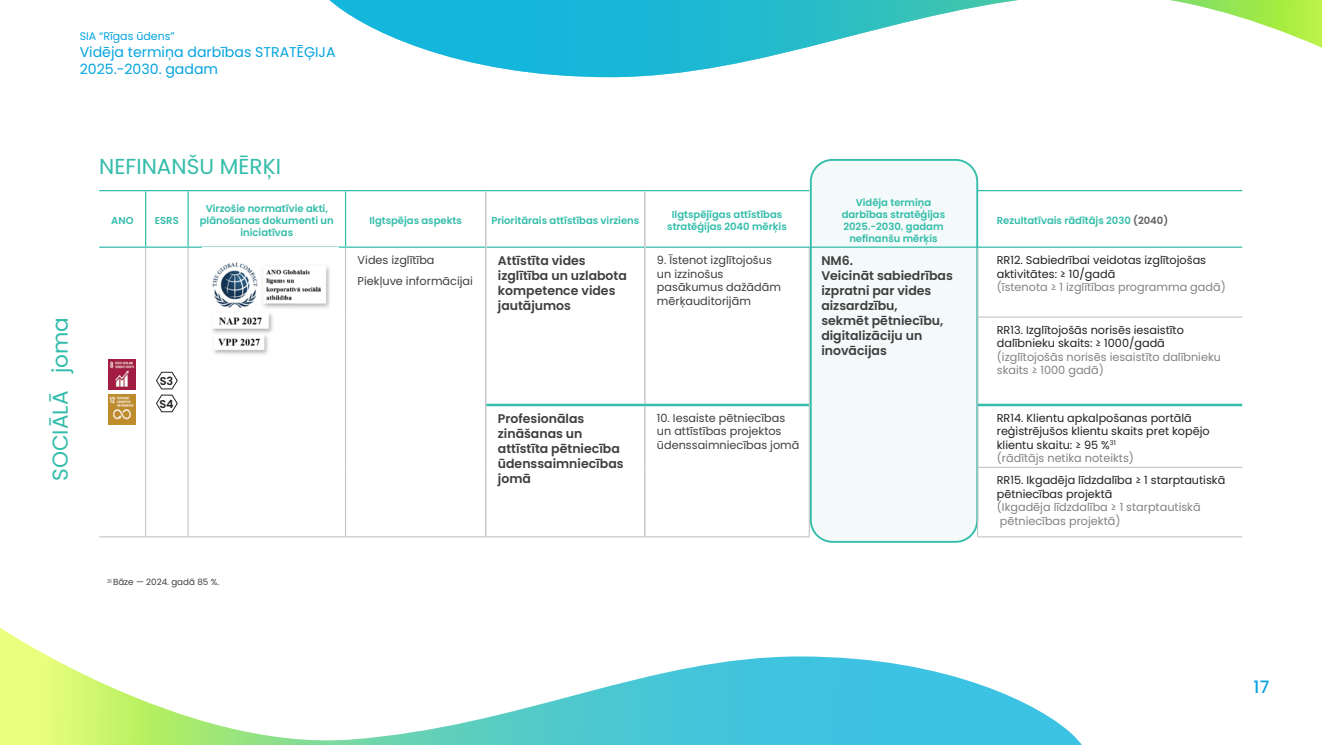
<style>
.page{position:relative;width:1322px;height:745px;background:#fff}
.page>*{position:absolute;margin:0;border:0;box-sizing:border-box;transform-origin:0 0}
.t1{font:21.62px "Poppins";color:#33bdaa}
.t2{font:500 17.12px "Poppins";color:#05a4e0}
.t3{font:14.12px/17px "Poppins";color:#05a4e0}
.t4{font:600 12.5px/15px "Poppins";color:#3e3e3f}
.t5{font:11.25px/13.5px "Poppins";color:#231f20}
.t6{font:11.25px/13.5px "Poppins";color:#3e3e3f}
.t7{font:11.25px "Poppins";color:#808285}
.t8{font:600 11.25px "Poppins";color:#231f20}
.t9{font:11px "Poppins";color:#05a4e0}
.t10{font:600 10px/12px "Poppins";color:#33bdaa;text-align:center}
.t11{font:8.75px "Poppins";color:#3e3e3f}
.s1{color:#5f5f62}
.s2{color:#808285}
</style>
<div class="page">
<div style="left:811px;top:160px;width:166px;height:381px;background:#f3faf9;border-radius:22px"></div>
<div style="left:810px;top:159px;width:168px;height:383px;border:2px solid #33bdaa;border-radius:22px"></div>
<hr style="left:99px;top:536px;width:47px;height:1px;background:#bcbec0">
<hr style="left:145px;top:248px;width:1px;height:69px;background:#bcbec0">
<hr style="left:145px;top:317px;width:1px;height:87px;background:#bcbec0">
<hr style="left:145px;top:404px;width:1px;height:63px;background:#bcbec0">
<hr style="left:145px;top:467px;width:1px;height:69px;background:#bcbec0">
<hr style="left:188px;top:248px;width:1px;height:69px;background:#bcbec0">
<hr style="left:188px;top:317px;width:1px;height:87px;background:#bcbec0">
<hr style="left:188px;top:404px;width:1px;height:63px;background:#bcbec0">
<hr style="left:188px;top:467px;width:1px;height:69px;background:#bcbec0">
<hr style="left:345px;top:248px;width:1px;height:69px;background:#bcbec0">
<hr style="left:345px;top:317px;width:1px;height:87px;background:#bcbec0">
<hr style="left:345px;top:404px;width:1px;height:63px;background:#bcbec0">
<hr style="left:345px;top:467px;width:1px;height:69px;background:#bcbec0">
<hr style="left:486px;top:536px;width:159px;height:1px;background:#bcbec0">
<hr style="left:809px;top:248px;width:1px;height:69px;background:#bcbec0">
<hr style="left:977px;top:248px;width:1px;height:68px;background:#bcbec0">
<hr style="left:146px;top:536px;width:42px;height:1px;background:#bcbec0">
<hr style="left:345px;top:536px;width:141px;height:1px;background:#bcbec0">
<hr style="left:809px;top:317px;width:1px;height:87px;background:#bcbec0">
<hr style="left:977px;top:316px;width:265px;height:1px;background:#bcbec0">
<hr style="left:977px;top:317px;width:1px;height:87px;background:#bcbec0">
<hr style="left:809px;top:404px;width:1px;height:63px;background:#bcbec0">
<hr style="left:977px;top:404px;width:1px;height:62px;background:#bcbec0">
<hr style="left:809px;top:467px;width:1px;height:69px;background:#bcbec0">
<hr style="left:977px;top:467px;width:1px;height:69px;background:#bcbec0">
<hr style="left:188px;top:536px;width:157px;height:1px;background:#bcbec0">
<hr style="left:977px;top:466px;width:265px;height:1px;background:#bcbec0">
<hr style="left:645px;top:536px;width:164px;height:1px;background:#bcbec0">
<hr style="left:977px;top:536px;width:265px;height:1px;background:#bcbec0">
<hr style="left:145px;top:191px;width:1px;height:55px;background:#33bdaa">
<hr style="left:187px;top:191px;width:2px;height:55px;background:#33bdaa">
<hr style="left:345px;top:191px;width:1px;height:55px;background:#33bdaa">
<hr style="left:99px;top:246px;width:47px;height:2px;background:#33bdaa">
<hr style="left:146px;top:246px;width:42px;height:2px;background:#33bdaa">
<hr style="left:188px;top:246px;width:157px;height:2px;background:#33bdaa">
<hr style="left:345px;top:246px;width:140px;height:2px;background:#33bdaa">
<hr style="left:645px;top:246px;width:164px;height:2px;background:#33bdaa">
<hr style="left:809px;top:246px;width:168px;height:2px;background:#33bdaa">
<hr style="left:977px;top:246px;width:265px;height:2px;background:#33bdaa">
<hr style="left:486px;top:246px;width:158px;height:2px;background:#33bdaa">
<hr style="left:99px;top:190px;width:47px;height:1px;background:#33bdaa">
<hr style="left:146px;top:190px;width:42px;height:1px;background:#33bdaa">
<hr style="left:188px;top:190px;width:157px;height:1px;background:#33bdaa">
<hr style="left:345px;top:190px;width:141px;height:1px;background:#33bdaa">
<hr style="left:645px;top:190px;width:164px;height:1px;background:#33bdaa">
<hr style="left:977px;top:190px;width:265px;height:1px;background:#33bdaa">
<hr style="left:486px;top:190px;width:159px;height:1px;background:#33bdaa">
<hr style="left:485px;top:191px;width:1px;height:56px;background:#bcbdc0">
<hr style="left:644px;top:191px;width:1px;height:56px;background:#bcbdc0">
<hr style="left:485px;top:247px;width:1px;height:70px;background:#bcbdc0">
<hr style="left:644px;top:247px;width:1px;height:70px;background:#bcbdc0">
<hr style="left:485px;top:317px;width:1px;height:87px;background:#bcbdc0">
<hr style="left:644px;top:317px;width:1px;height:86px;background:#bcbdc0">
<hr style="left:485px;top:404px;width:1px;height:63px;background:#bcbdc0">
<hr style="left:644px;top:406px;width:1px;height:61px;background:#bcbdc0">
<hr style="left:485px;top:467px;width:1px;height:69px;background:#bcbdc0">
<hr style="left:644px;top:467px;width:1px;height:69px;background:#bcbdc0">
<hr style="left:486px;top:403px;width:159px;height:3px;background:#33bdaa">
<hr style="left:645px;top:403px;width:164px;height:3px;background:#33bdaa">
<hr style="left:978px;top:403px;width:264px;height:3px;background:#33bdaa">
<img style="left:109px;top:359px;width:27px;height:30px">
<img style="left:109px;top:394px;width:27px;height:30px">
<svg style="left:156px;top:371px;width:22px;height:41px"></svg>
<svg style="left:329px;top:0;width:993px;height:78px"></svg>
<img style="left:212px;top:262px;width:118px;height:92px">
<svg style="left:0;top:627px;width:1081px;height:117px"></svg>
<p class="t9" style="left:80px;top:30px;width:96px">SIA “Rīgas ūdens”</p>
<p class="t3" style="left:80px;top:43px;width:257px">Vidēja termiņa darbības STRATĒĢIJA<br>2025.-2030. gadam</p>
<p class="t1" style="left:48px;top:480px;width:165px;rotate:-90deg">SOCIĀLĀ joma</p>
<p class="t1" style="left:99px;top:153px;width:183px">NEFINANŠU MĒRĶI</p>
<p class="t10" style="left:111px;top:214px;width:24px">ANO</p>
<p class="t10" style="left:155px;top:214px;width:25px">ESRS</p>
<p class="t10" style="left:200px;top:202px;width:135px">Virzošie normatīvie akti, plānošanas dokumenti un iniciatīvas</p>
<p class="t8" style="left:160px;top:374px;width:15px">S3</p>
<p class="t8" style="left:159px;top:397px;width:16px">S4</p>
<p class="t11" style="left:107px;top:577px;width:114px"><sup>31</sup> Bāze — 2024. gadā 85 %.</p>
<p class="t10" style="left:369px;top:214px;width:94px">Ilgtspējas aspekts</p>
<p class="t10" style="left:491px;top:214px;width:149px">Prioritārais attīstības virziens</p>
<p class="t10" style="left:667px;top:208px;width:121px">Ilgtspējīgas attīstības stratēģijas 2040 mērķis</p>
<p class="t10" style="left:855px;top:196px;width:77px">Vidēja termiņa</p>
<p class="t10" style="left:842px;top:208px;width:105px">darbības stratēģijas</p>
<p class="t10" style="left:843px;top:220px;width:102px">2025.-2030. gadam</p>
<p class="t10" style="left:849px;top:232px;width:90px">nefinanšu mērķis</p>
<p class="t6" style="left:358px;top:253px;width:78px">Vides izglītība</p>
<p class="t6" style="left:358px;top:274px;width:117px">Piekļuve informācijai</p>
<p class="t4" style="left:498px;top:253px;width:131px">Attīstīta vides izglītība un uzlabota kompetence vides jautājumos</p>
<p class="t6" style="left:657px;top:253px;width:126px">9. Īstenot izglītojošus un izzinošus pasākumus dažādām mērķauditorijām</p>
<p class="t4" style="left:821px;top:253px;width:33px">NM6.</p>
<p class="t4" style="left:821px;top:268px;width:133px">Veicināt sabiedrības izpratni par vides aizsardzību,<br>sekmēt pētniecību, digitalizāciju un inovācijas</p>
<p class="t10" style="left:997px;top:214px;width:173px">Rezultatīvais rādītājs 2030 <span class="s1">(2040)</span></p>
<p class="t5" style="left:997px;top:253px;width:211px">RR12. Sabiedrībai veidotas izglītojošas aktivitātes: ≥ 10/gadā</p>
<p class="t7" style="left:997px;top:280px;width:230px">(īstenota ≥ 1 izglītības programma gadā)</p>
<p class="t5" style="left:997px;top:323px;width:226px">RR13. Izglītojošās norisēs iesaistīto dalībnieku skaits: ≥ 1000/gadā <span class="s2">(izglītojošās norisēs iesaistīto dalībnieku skaits ≥ 1000 gadā)</span></p>
<p class="t4" style="left:498px;top:411px;width:127px">Profesionālas zināšanas un attīstīta pētniecība ūdenssaimniecības jomā</p>
<p class="t6" style="left:657px;top:411px;width:144px">10. Iesaiste pētniecības un attīstības projektos ūdenssaimniecības jomā</p>
<p class="t5" style="left:997px;top:411px;width:214px">RR14. Klientu apkalpošanas portālā reģistrējušos klientu skaits pret kopējo klientu skaitu: ≥ 95 %<sup>31</sup></p>
<p class="t7" style="left:997px;top:451px;width:139px">(rādītājs netika noteikts)</p>
<p class="t5" style="left:997px;top:473px;width:230px">RR15. Ikgadēja līdzdalība ≥ 1 starptautiskā pētniecības projektā</p>
<p class="t7" style="left:997px;top:500px;width:205px">(Ikgadēja līdzdalība ≥ 1 starptautiskā</p>
<p class="t7" style="left:1000px;top:514px;width:122px">pētniecības projektā)</p>
<h2 class="t2" style="left:1253px;top:676px;width:17px">17</h2>
</div>
